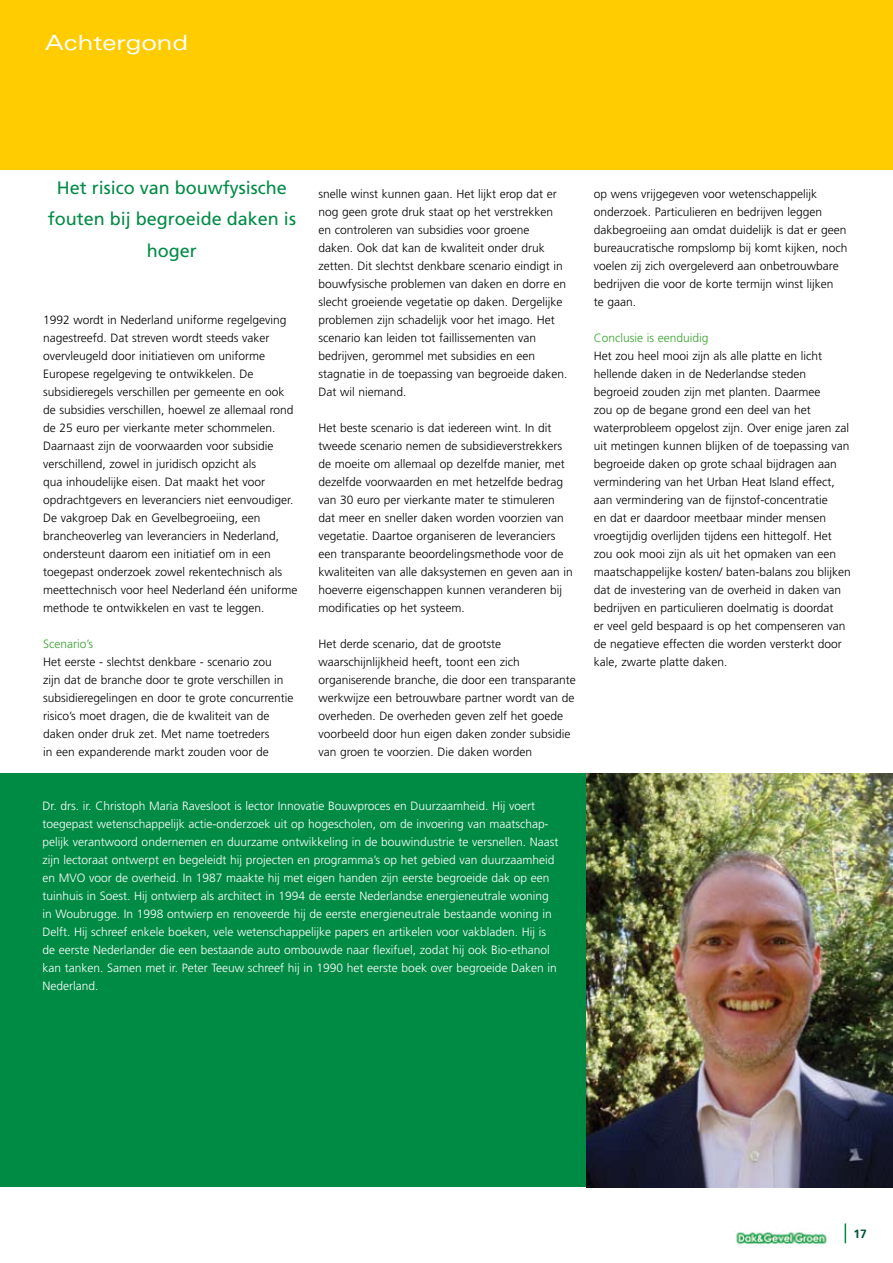
<style>
.page{position:relative;width:893px;height:1263px;background:#fff}
.page>*{position:absolute;margin:0;border:0;box-sizing:border-box;transform-origin:0 0}
.t1{font:expanded 21px "Univers";color:#fff}
.t2{font:18px/31.5px "Frutiger";color:#008b45;text-align:center}
.t3{font:300 12px/18px "Frutiger";color:#000}
.t4{font:300 12px/18px "Frutiger";color:#fff}
.t5{font:300 12px "Frutiger";color:#35a32c}
.t6{font:700 12px "Frutiger";color:#00513c}
</style>
<div class="page">
<svg style="left:845px;top:1223px;width:1px;height:20px"></svg>
<img style="left:736px;top:1232px;width:91px;height:13px">
<div style="left:0;top:773px;width:893px;height:413px;background:#008b45"></div>
<div style="left:1px;top:0;width:892px;height:170px;background:#fecc00"></div>
<img style="left:587px;top:773px;width:306px;height:414px">
<h1 class="t1" style="left:45px;top:30px;width:144px">Achtergond</h1>
<h2 class="t2" style="left:48px;top:171px;width:250px">Het risico van bouwfysische fouten bij begroeide daken is hoger</h2>
<p class="t3" style="left:43px;top:311px;width:256px">1992 wordt in Nederland uniforme regelgeving nagestreefd. Dat streven wordt steeds vaker overvleugeld door initiatieven om uniforme Europese regelgeving te ontwikkelen. De subsidieregels verschillen per gemeente en ook de subsidies verschillen, hoewel ze allemaal rond de 25 euro per vierkante meter schommelen.<br>Daarnaast zijn de voorwaarden voor subsidie verschillend, zowel in juridisch opzicht als<br>qua inhoudelijke eisen. Dat maakt het voor opdrachtgevers en leveranciers niet eenvoudiger.<br>De vakgroep Dak en Gevelbegroeiing, een brancheoverleg van leveranciers in Nederland, ondersteunt daarom een initiatief om in een toegepast onderzoek zowel rekentechnisch als meettechnisch voor heel Nederland één uniforme methode te ontwikkelen en vast te leggen.</p>
<p class="t5" style="left:43px;top:637px;width:52px">Scenario’s</p>
<p class="t3" style="left:43px;top:653px;width:252px">Het eerste - slechtst denkbare - scenario zou<br>zijn dat de branche door te grote verschillen in subsidieregelingen en door te grote concurrentie risico’s moet dragen, die de kwaliteit van de daken onder druk zet. Met name toetreders<br>in een expanderende markt zouden voor de</p>
<p class="t3" style="left:318px;top:185px;width:251px">snelle winst kunnen gaan. Het lijkt erop dat er nog geen grote druk staat op het verstrekken en controleren van subsidies voor groene<br>daken. Ook dat kan de kwaliteit onder druk zetten. Dit slechtst denkbare scenario eindigt in bouwfysische problemen van daken en dorre en slecht groeiende vegetatie op daken. Dergelijke problemen zijn schadelijk voor het imago. Het scenario kan leiden tot faillissementen van bedrijven, gerommel met subsidies en een stagnatie in de toepassing van begroeide daken.<br>Dat wil niemand.</p>
<p class="t3" style="left:318px;top:419px;width:256px">Het beste scenario is dat iedereen wint. In dit tweede scenario nemen de subsidieverstrekkers de moeite om allemaal op dezelfde manier, met dezelfde voorwaarden en met hetzelfde bedrag van 30 euro per vierkante mater te stimuleren dat meer en sneller daken worden voorzien van vegetatie. Daartoe organiseren de leveranciers een transparante beoordelingsmethode voor de kwaliteiten van alle daksystemen en geven aan in hoeverre eigenschappen kunnen veranderen bij modificaties op het systeem.</p>
<p class="t3" style="left:318px;top:635px;width:259px">Het derde scenario, dat de grootste waarschijnlijkheid heeft, toont een zich organiserende branche, die door een transparante werkwijze een betrouwbare partner wordt van de overheden. De overheden geven zelf het goede voorbeeld door hun eigen daken zonder subsidie van groen te voorzien. Die daken worden</p>
<p class="t4" style="left:43px;top:797px;width:517px">Dr. drs. ir. Christoph Maria Ravesloot is lector Innovatie Bouwproces en Duurzaamheid. Hij voert toegepast wetenschappelijk actie-onderzoek uit op hogescholen, om de invoering van maatschap&shy;pelijk verantwoord ondernemen en duurzame ontwikkeling in de bouwindustrie te versnellen. Naast zijn lectoraat ontwerpt en begeleidt hij projecten en programma’s op het gebied van duurzaamheid en MVO voor de overheid. In 1987 maakte hij met eigen handen zijn eerste begroeide dak op een tuinhuis in Soest. Hij ontwierp als architect in 1994 de eerste Nederlandse energieneutrale woning in Woubrugge. In 1998 ontwierp en renoveerde hij de eerste energieneutrale bestaande woning in Delft. Hij schreef enkele boeken, vele wetenschappelijke papers en artikelen voor vakbladen. Hij is de eerste Nederlander die een bestaande auto ombouwde naar flexifuel, zodat hij ook Bio-ethanol kan tanken. Samen met ir. Peter Teeuw schreef hij in 1990 het eerste boek over begroeide Daken in Nederland.</p>
<p class="t3" style="left:594px;top:185px;width:255px">op wens vrijgegeven voor wetenschappelijk onderzoek. Particulieren en bedrijven leggen dakbegroeiing aan omdat duidelijk is dat er geen bureaucratische rompslomp bij komt kijken, noch voelen zij zich overgeleverd aan onbetrouwbare bedrijven die voor de korte termijn winst lijken<br>te gaan.</p>
<p class="t5" style="left:594px;top:331px;width:116px">Conclusie is eenduidig</p>
<p class="t3" style="left:594px;top:347px;width:259px">Het zou heel mooi zijn als alle platte en licht hellende daken in de Nederlandse steden begroeid zouden zijn met planten. Daarmee<br>zou op de begane grond een deel van het waterprobleem opgelost zijn. Over enige jaren zal uit metingen kunnen blijken of de toepassing van begroeide daken op grote schaal bijdragen aan vermindering van het Urban Heat Island effect, aan vermindering van de fijnstof-concentratie<br>en dat er daardoor meetbaar minder mensen vroegtijdig overlijden tijdens een hittegolf. Het zou ook mooi zijn als uit het opmaken van een maatschappelijke kosten/ baten-balans zou blijken dat de investering van de overheid in daken van bedrijven en particulieren doelmatig is doordat<br>er veel geld bespaard is op het compenseren van de negatieve effecten die worden versterkt door kale, zwarte platte daken.</p>
<p class="t6" style="left:853px;top:1227px;width:15px">17</p>
</div>
